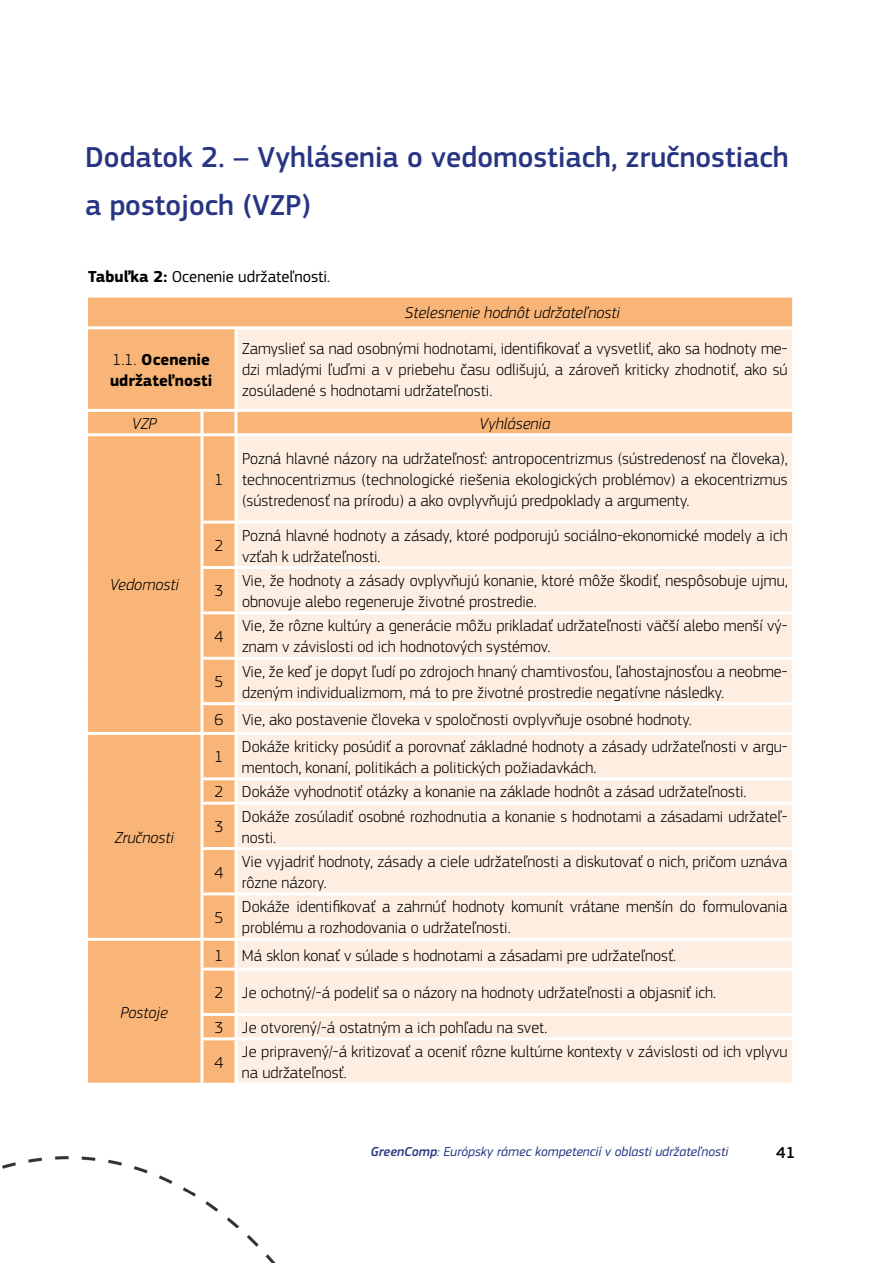
<style>
.page{position:relative;width:893px;height:1263px;background:#fff}
.page>*{position:absolute;margin:0;border:0;box-sizing:border-box;transform-origin:0 0}
.t1{font:500 30px/48px "EC Square Sans Pro";color:#283583}
.t2{font:300 16.5px/21px "EC Square Sans Pro";color:#000}
.t3{font:italic 300 16.5px "EC Square Sans Pro";color:#000}
.t4{font:16.5px "EC Square Sans Pro";color:#000}
.t5{font:700 16.5px/21px "EC Square Sans Pro";color:#000}
.t6{font:500 16.5px "EC Square Sans Pro";color:#000}
.t7{font:italic 13.5px "EC Square Sans Pro";color:#283583}
.s1{font-weight:700}
.s2{font-weight:300}
.s3{font-weight:500}
</style>
<div class="page">
<img style="left:2px;top:297px;width:792px;height:966px">
<h1 class="t1" style="left:85px;top:134px;width:705px">Dodatok 2. – Vyhlásenia o vedomostiach, zručnostiach a postojoch (VZP)</h1>
<p class="t4" style="left:88px;top:267px;width:244px"><span class="s1">Tabuľka 2:</span> Ocenenie udržateľnosti.</p>
<p class="t3" style="left:405px;top:303px;width:216px">Stelesnenie hodnôt udržateľnosti</p>
<p class="t5" style="left:110px;top:349px;width:104px"><span class="s2">1.1.</span> Ocenenie udržateľnosti</p>
<p class="t2" style="left:242px;top:338px;width:547px;text-align:justify">Zamyslieť sa nad osobnými hodnotami, identifikovať a vysvetliť, ako sa hodnoty me&shy;dzi mladými ľuďmi a v priebehu času odlišujú, a zároveň kriticky zhodnotiť, ako sú zosúladené s hodnotami udržateľnosti.</p>
<p class="t3" style="left:132px;top:414px;width:27px">VZP</p>
<p class="t3" style="left:479px;top:414px;width:73px">Vyhlásenia</p>
<p class="t3" style="left:110px;top:575px;width:71px">Vedomosti</p>
<p class="t3" style="left:115px;top:827px;width:61px">Zručnosti</p>
<p class="t3" style="left:120px;top:1003px;width:49px">Postoje</p>
<p class="t2" style="left:215px;top:469px;width:10px">1</p>
<p class="t2" style="left:242px;top:448px;width:547px;text-align:justify">Pozná hlavné názory na udržateľnosť: antropocentrizmus (sústredenosť na človeka), technocentrizmus (technologické riešenia ekologických problémov) a ekocentrizmus (sústredenosť na prírodu) a ako ovplyvňujú predpoklady a argumenty.</p>
<p class="t2" style="left:215px;top:535px;width:10px">2</p>
<p class="t2" style="left:242px;top:524px;width:547px">Pozná hlavné hodnoty a zásady, ktoré podporujú sociálno-ekonomické modely a ich vzťah k udržateľnosti.</p>
<p class="t2" style="left:215px;top:580px;width:10px">3</p>
<p class="t2" style="left:242px;top:570px;width:547px">Vie, že hodnoty a zásady ovplyvňujú konanie, ktoré môže škodiť, nespôsobuje ujmu, obnovuje alebo regeneruje životné prostredie.</p>
<p class="t2" style="left:215px;top:626px;width:10px">4</p>
<p class="t2" style="left:242px;top:615px;width:547px">Vie, že rôzne kultúry a generácie môžu prikladať udržateľnosti väčší alebo menší vý&shy;znam v závislosti od ich hodnotových systémov.</p>
<p class="t2" style="left:215px;top:671px;width:10px">5</p>
<p class="t2" style="left:242px;top:661px;width:547px">Vie, že keď je dopyt ľudí po zdrojoch hnaný chamtivosťou, ľahostajnosťou a neobme&shy;dzeným individualizmom, má to pre životné prostredie negatívne následky.</p>
<p class="t2" style="left:215px;top:709px;width:479px">6 Vie, ako postavenie človeka v spoločnosti ovplyvňuje osobné hodnoty.</p>
<p class="t2" style="left:215px;top:746px;width:10px">1</p>
<p class="t2" style="left:242px;top:736px;width:547px">Dokáže kriticky posúdiť a porovnať základné hodnoty a zásady udržateľnosti v argu&shy;mentoch, konaní, politikách a politických požiadavkách.</p>
<p class="t2" style="left:215px;top:774px;width:533px;line-height:35px">2 Dokáže vyhodnotiť otázky a konanie na základe hodnôt a zásad udržateľnosti.<br>3</p>
<p class="t2" style="left:242px;top:806px;width:547px">Dokáže zosúladiť osobné rozhodnutia a konanie s hodnotami a zásadami udržateľ&shy;nosti.</p>
<p class="t2" style="left:215px;top:861px;width:10px">4</p>
<p class="t2" style="left:242px;top:851px;width:547px">Vie vyjadriť hodnoty, zásady a ciele udržateľnosti a diskutovať o nich, pričom uznáva rôzne názory.</p>
<p class="t2" style="left:215px;top:907px;width:10px">5</p>
<p class="t2" style="left:242px;top:896px;width:547px">Dokáže identifikovať a zahrnúť hodnoty komunít vrátane menšín do formulovania problému a rozhodovania o udržateľnosti.</p>
<p class="t2" style="left:215px;top:944px;width:463px">1 Má sklon konať v súlade s hodnotami a zásadami pre udržateľnosť.</p>
<p class="t2" style="left:215px;top:975px;width:503px;line-height:35px">2 Je ochotný/-á podeliť sa o názory na hodnoty udržateľnosti a objasniť ich.<br>3 Je otvorený/-á ostatným a ich pohľadu na svet.<br>4</p>
<p class="t2" style="left:242px;top:1041px;width:547px">Je pripravený/-á kritizovať a oceniť rôzne kultúrne kontexty v závislosti od ich vplyvu na udržateľnosť.</p>
<p class="t7" style="left:370px;top:1144px;width:359px"><span class="s3">GreenComp</span>: Európsky rámec kompetencií v oblasti udržateľnosti</p>
<p class="t6" style="left:776px;top:1143px;width:20px">41</p>
</div>
